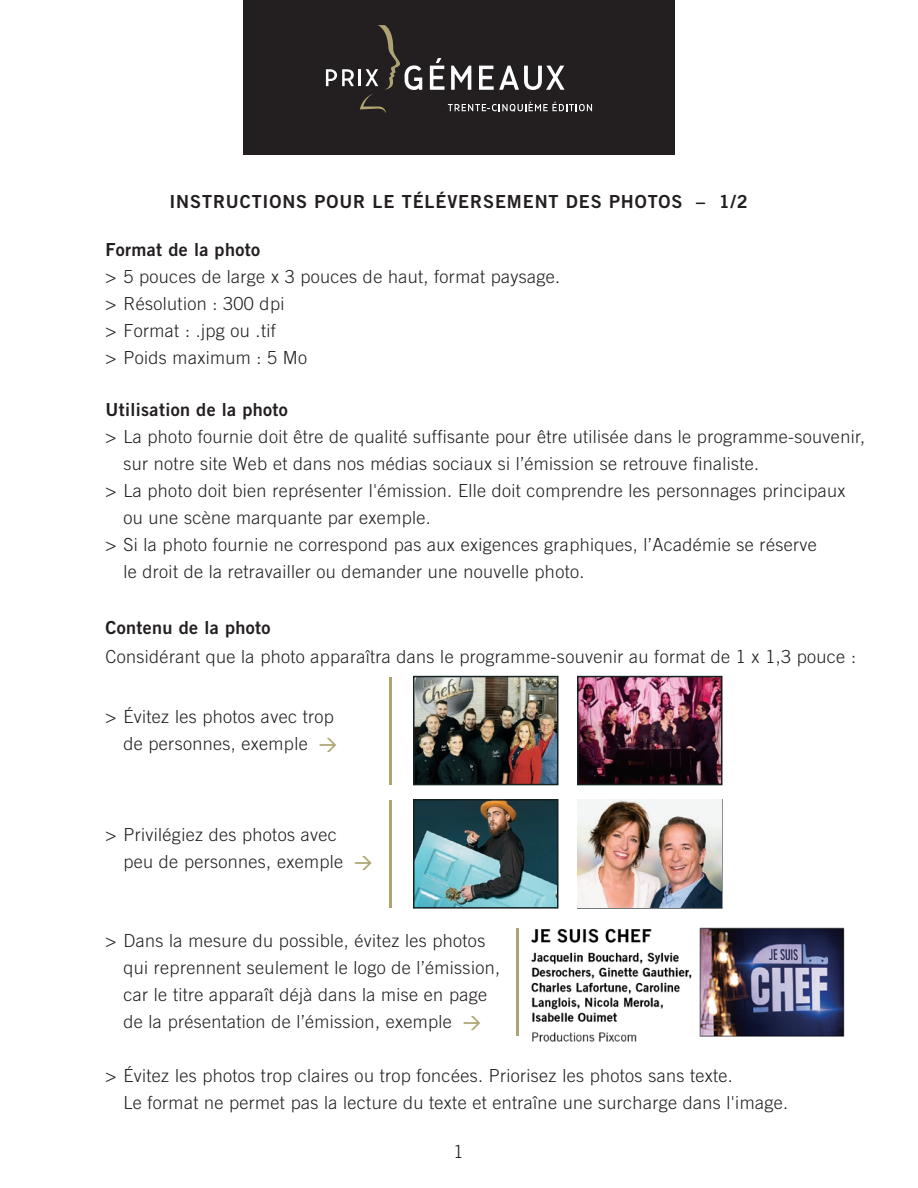
<style>
.page{position:relative;width:918px;height:1188px;background:#fff}
.page>*{position:absolute;margin:0;border:0;box-sizing:border-box;transform-origin:0 0}
.t1{font:300 18px/27px "Trade Gothic";letter-spacing:.02em;color:#231f20}
.t2{font:18px "Trade Gothic Bold Two";letter-spacing:.02em;color:#231f20}
.t3{font:18px "Trade Gothic Bold Two";letter-spacing:.05em;color:#231f20}
.s1{font-family:"DIN";font-weight:500;color:#aea471}
</style>
<div class="page">
<img style="left:531px;top:927px;width:314px;height:115px">
<img style="left:580px;top:679px;width:140px;height:103px">
<img style="left:416px;top:679px;width:140px;height:103px">
<img style="left:416px;top:802px;width:140px;height:104px">
<div style="left:243px;top:0;width:432px;height:155px;background:#231f20"></div>
<hr style="left:516px;top:928px;width:3px;height:108px;background:#aea471">
<div style="left:413px;top:676px;width:146px;height:109px;border:2px solid #162122"></div>
<div style="left:577px;top:676px;width:146px;height:109px;border:2px solid #162122"></div>
<hr style="left:389px;top:677px;width:3px;height:108px;background:#aea471">
<div style="left:413px;top:799px;width:146px;height:110px;border:2px solid #162122"></div>
<svg style="left:577px;top:799px;width:146px;height:110px"></svg>
<img style="left:578px;top:800px;width:144px;height:108px">
<hr style="left:389px;top:800px;width:3px;height:108px;background:#aea471">
<svg style="left:430px;top:58px;width:15px;height:32px"></svg>
<svg style="left:451px;top:66px;width:20px;height:24px"></svg>
<svg style="left:479px;top:66px;width:86px;height:24px"></svg>
<svg style="left:326px;top:25px;width:96px;height:88px"></svg>
<svg style="left:448px;top:102px;width:144px;height:10px"></svg>
<p class="t3" style="left:169px;top:190px;width:580px">INSTRUCTIONS POUR LE TÉLÉVERSEMENT DES PHOTOS – 1/2</p>
<p class="t2" style="left:105px;top:239px;width:156px">Format de la photo</p>
<p class="t1" style="left:105px;top:263px;width:456px">&gt; 5 pouces de large x 3 pouces de haut, format paysage. &gt; Résolution : 300 dpi<br>&gt; Format : .jpg ou .tif<br>&gt; Poids maximum : 5 Mo</p>
<p class="t2" style="left:105px;top:398px;width:184px">Utilisation de la photo</p>
<p class="t1" style="left:105px;top:423px;width:761px">&gt; La photo fournie doit être de qualité suffisante pour être utilisée dans le programme-souvenir,</p>
<p class="t1" style="left:123px;top:450px;width:637px">sur notre site Web et dans nos médias sociaux si l’émission se retrouve finaliste.</p>
<p class="t1" style="left:105px;top:477px;width:742px">&gt; La photo doit bien représenter l'émission. Elle doit comprendre les personnages principaux</p>
<p class="t1" style="left:123px;top:504px;width:309px">ou une scène marquante par exemple.</p>
<p class="t1" style="left:105px;top:531px;width:713px">&gt; Si la photo fournie ne correspond pas aux exigences graphiques, l’Académie se réserve</p>
<p class="t1" style="left:123px;top:558px;width:462px">le droit de la retravailler ou demander une nouvelle photo.</p>
<p class="t2" style="left:105px;top:616px;width:166px">Contenu de la photo</p>
<p class="t1" style="left:105px;top:643px;width:752px">Considérant que la photo apparaîtra dans le programme-souvenir au format de 1 x 1,3 pouce :</p>
<p class="t1" style="left:105px;top:703px;width:233px;text-align:right">&gt; Évitez les photos avec trop de personnes, exemple <span class="s1">&gt;</span></p>
<p class="t1" style="left:123px;top:821px;width:251px;text-indent:-18px">&gt; Privilégiez des photos avec<br>peu de personnes, exemple <span class="s1">&gt;</span></p>
<p class="t1" style="left:123px;top:927px;width:378px;text-indent:-18px">&gt; Dans la mesure du possible, évitez les photos qui reprennent seulement le logo de l’émission, car le titre apparaît déjà dans la mise en page de la présentation de l’émission, exemple <span class="s1">&gt;</span></p>
<p class="t1" style="left:124px;top:1062px;width:666px;text-indent:-18px">&gt; Évitez les photos trop claires ou trop foncées. Priorisez les photos sans texte.<br>Le format ne permet pas la lecture du texte et entraîne une surcharge dans l'image.</p>
<p class="t1" style="left:454px;top:1137px;width:12px">1</p>
</div>
